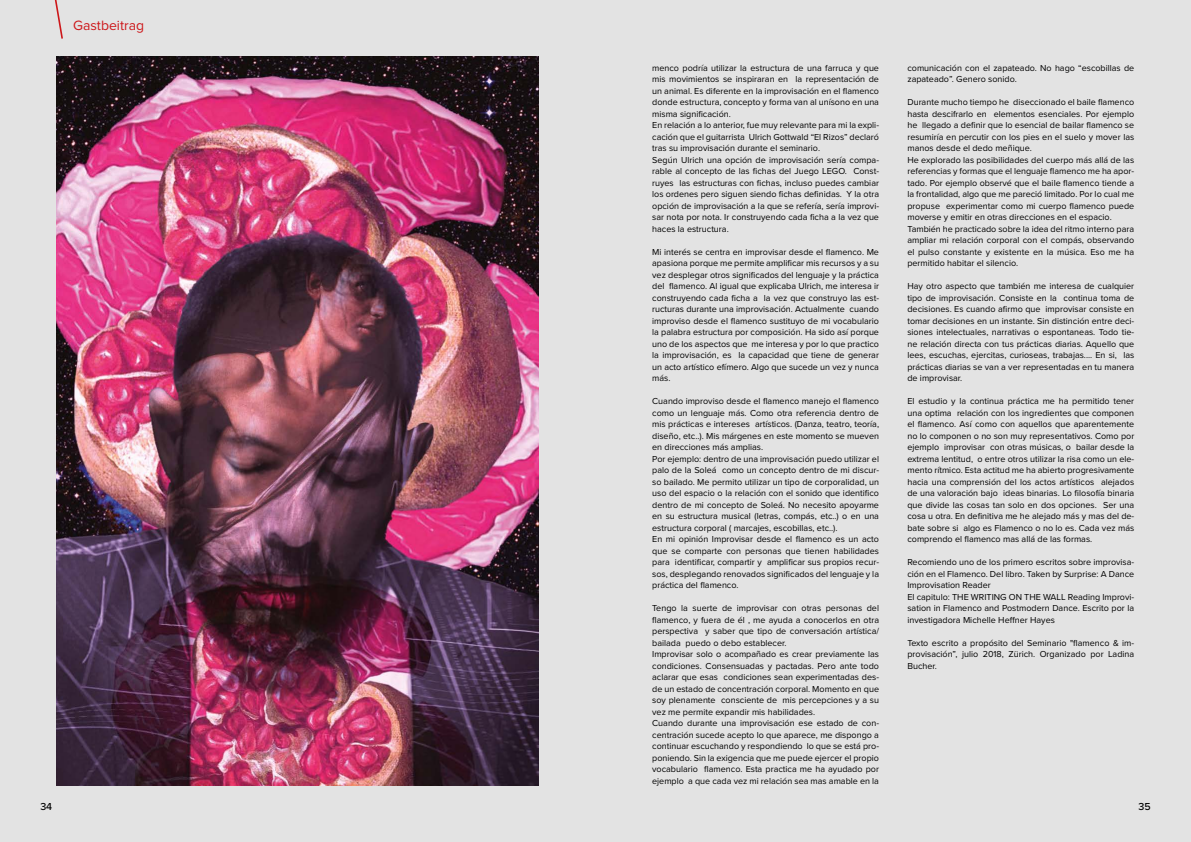
<style>
.page{position:relative;width:1191px;height:842px;background:#e3e3e3}
.page>*{position:absolute;margin:0;border:0;box-sizing:border-box;transform-origin:0 0}
.t1{font:14px "Proxima Nova";color:#cd171a}
.t2{font:500 10.5px "Proxima Nova";color:#000}
.t3{font:9px/11.5px "Proxima Nova";color:#000}
</style>
<div class="page">
<img style="left:57px;top:57px;width:482px;height:729px">
<svg style="left:54px;top:0;width:9px;height:39px"></svg>
<h1 class="t1" style="left:73px;top:17px;width:73px">Gastbeitrag</h1>
<p class="t2" style="left:40px;top:800px;width:13px">34</p>
<p class="t3" style="left:652px;top:62px;width:228px">menco podría utilizar la estructura de una farruca y que mis movimientos se inspiraran en la representación de un animal. Es diferente en la improvisación en el flamenco donde estructura, concepto y forma van al unísono en una misma significación.<br>En relación a lo anterior, fue muy relevante para mi la expli&shy;cación que el guitarrista Ulrich Gottwald “El Rizos” declaró tras su improvisación durante el seminario.<br>Según Ulrich una opción de improvisación sería compa&shy;rable al concepto de las fichas del Juego LEGO. Const&shy;ruyes las estructuras con fichas, incluso puedes cambiar los ordenes pero siguen siendo fichas definidas. Y la otra opción de improvisación a la que se refería, sería improvi&shy;sar nota por nota. Ir construyendo cada ficha a la vez que haces la estructura.</p>
<p class="t3" style="left:652px;top:246px;width:228px;text-align:justify">Mi interés se centra en improvisar desde el flamenco. Me apasiona porque me permite amplificar mis recursos y a su vez desplegar otros significados del lenguaje y la práctica del flamenco. Al igual que explicaba Ulrich, me interesa ir construyendo cada ficha a la vez que construyo las est&shy;ructuras durante una improvisación. Actualmente cuando improviso desde el flamenco sustituyo de mi vocabulario la palabra estructura por composición. Ha sido así porque uno de los aspectos que me interesa y por lo que practico la improvisación, es la capacidad que tiene de generar un acto artístico efímero. Algo que sucede un vez y nunca más.</p>
<p class="t3" style="left:652px;top:395px;width:228px">Cuando improviso desde el flamenco manejo el flamenco como un lenguaje más. Como otra referencia dentro de mis prácticas e intereses artísticos. (Danza, teatro, teoría, diseño, etc..). Mis márgenes en este momento se mueven en direcciones más amplias.<br>Por ejemplo: dentro de una improvisación puedo utilizar el palo de la Soleá como un concepto dentro de mi discur&shy;so bailado. Me permito utilizar un tipo de corporalidad, un uso del espacio o la relación con el sonido que identifico dentro de mi concepto de Soleá. No necesito apoyarme en su estructura musical (letras, compás, etc..) o en una estructura corporal ( marcajes, escobillas, etc..).<br>En mi opinión Improvisar desde el flamenco es un acto que se comparte con personas que tienen habilidades para identificar, compartir y amplificar sus propios recur&shy;sos, desplegando renovados significados del lenguaje y la práctica del flamenco.</p>
<p class="t3" style="left:652px;top:603px;width:228px">Tengo la suerte de improvisar con otras personas del flamenco, y fuera de él , me ayuda a conocerlos en otra perspectiva y saber que tipo de conversación artística/ bailada puedo o debo establecer.<br>Improvisar solo o acompañado es crear previamente las condiciones. Consensuadas y pactadas. Pero ante todo aclarar que esas condiciones sean experimentadas des&shy;de un estado de concentración corporal. Momento en que soy plenamente consciente de mis percepciones y a su vez me permite expandir mis habilidades.<br>Cuando durante una improvisación ese estado de con&shy;centración sucede acepto lo que aparece, me dispongo a continuar escuchando y respondiendo lo que se está pro&shy;poniendo. Sin la exigencia que me puede ejercer el propio vocabulario flamenco. Esta practica me ha ayudado por ejemplo a que cada vez mi relación sea mas amable en la</p>
<p class="t3" style="left:907px;top:62px;width:228px">comunicación con el zapateado. No hago “escobillas de zapateado”. Genero sonido.</p>
<p class="t3" style="left:907px;top:97px;width:228px">Durante mucho tiempo he diseccionado el baile flamenco hasta descifrarlo en elementos esenciales. Por ejemplo he llegado a definir que lo esencial de bailar flamenco se resumiría en percutir con los pies en el suelo y mover las manos desde el dedo meñique.<br>He explorado las posibilidades del cuerpo más allá de las referencias y formas que el lenguaje flamenco me ha apor&shy;tado. Por ejemplo observé que el baile flamenco tiende a la frontalidad, algo que me pareció limitado. Por lo cual me propuse experimentar como mi cuerpo flamenco puede moverse y emitir en otras direcciones en el espacio.<br>También he practicado sobre la idea del ritmo interno para ampliar mi relación corporal con el compás, observando el pulso constante y existente en la música. Eso me ha permitido habitar el silencio.</p>
<p class="t3" style="left:907px;top:281px;width:228px;text-align:justify">Hay otro aspecto que también me interesa de cualquier tipo de improvisación. Consiste en la continua toma de decisiones. Es cuando afirmo que improvisar consiste en tomar decisiones en un instante. Sin distinción entre deci&shy;siones intelectuales, narrativas o espontaneas. Todo tie&shy;ne relación directa con tus prácticas diarias. Aquello que lees, escuchas, ejercitas, curioseas, trabajas.... En si, las prácticas diarias se van a ver representadas en tu manera de improvisar.</p>
<p class="t3" style="left:907px;top:396px;width:228px;text-align:justify">El estudio y la continua práctica me ha permitido tener una optima relación con los ingredientes que componen el flamenco. Así como con aquellos que aparentemente no lo componen o no son muy representativos. Como por ejemplo improvisar con otras músicas, o bailar desde la extrema lentitud, o entre otros utilizar la risa como un ele&shy;mento rítmico. Esta actitud me ha abierto progresivamente hacia una comprensión del los actos artísticos alejados de una valoración bajo ideas binarias. Lo filosofía binaria que divide las cosas tan solo en dos opciones. Ser una cosa u otra. En definitiva me he alejado más y mas del de&shy;bate sobre si algo es Flamenco o no lo es. Cada vez más comprendo el flamenco mas allá de las formas.</p>
<p class="t3" style="left:907px;top:557px;width:228px">Recomiendo uno de los primero escritos sobre improvisa&shy;ción en el Flamenco. Del libro. Taken by Surprise: A Dance Improvisation Reader<br>El capitulo: THE WRITING ON THE WALL Reading Improvi&shy;sation in Flamenco and Postmodern Dance. Escrito por la investigadora Michelle Heffner Hayes</p>
<p class="t3" style="left:907px;top:637px;width:228px;text-align:justify">Texto escrito a propósito del Seminario "flamenco &amp; im&shy;provisación”, julio 2018, Zürich. Organizado por Ladina Bucher.</p>
<p class="t2" style="left:1138px;top:800px;width:14px">35</p>
</div>
